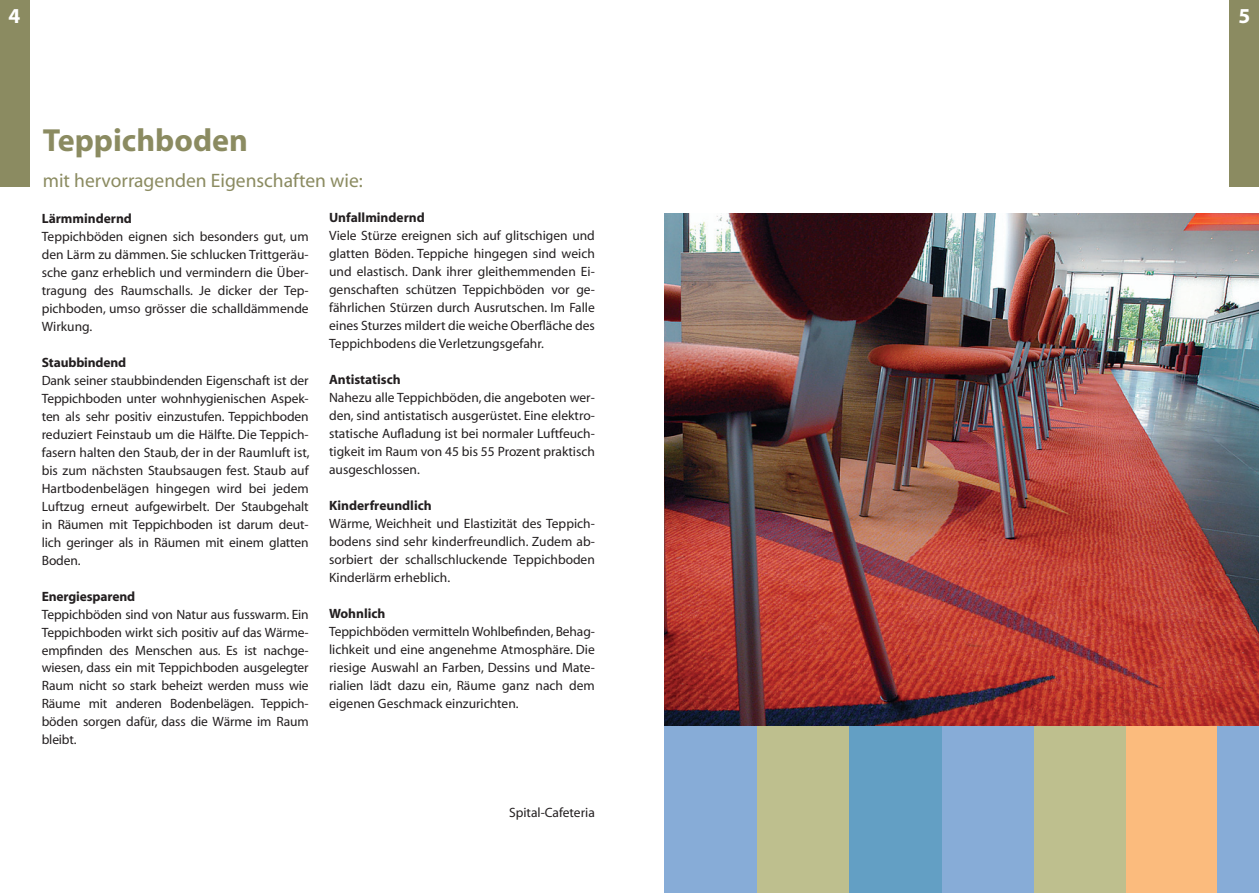
<style>
.page{position:relative;width:1259px;height:893px;background:#fff}
.page>*{position:absolute;margin:0;border:0;box-sizing:border-box;transform-origin:0 0}
.t1{font:700 32.1px "Myriad";color:#8b8b61}
.t2{font:700 21.3px "Myriad";color:#fff}
.t3{font:19.5px "Myriad";color:#8b8b61}
.t4{font:13.5px/18px "Myriad";color:#231f20;text-align:justify}
.t5{font:700 13.5px "Myriad";color:#231f20}
</style>
<div class="page">
<div style="left:0;top:0;width:30px;height:187px;background:#8b8b61"></div>
<div style="left:1230px;top:0;width:29px;height:187px;background:#8b8b61"></div>
<img style="left:664px;top:213px;width:595px;height:514px">
<div style="left:664px;top:727px;width:93px;height:166px;background:#87acd7"></div>
<div style="left:941px;top:727px;width:93px;height:166px;background:#87acd7"></div>
<div style="left:757px;top:727px;width:92px;height:166px;background:#bebf8e"></div>
<div style="left:1034px;top:727px;width:93px;height:166px;background:#bebf8e"></div>
<div style="left:849px;top:727px;width:92px;height:166px;background:#639fc4"></div>
<div style="left:1126px;top:727px;width:93px;height:166px;background:#fbbb7d"></div>
<div style="left:1217px;top:727px;width:42px;height:166px;background:#87acd7"></div>
<h2 class="t2" style="left:8px;top:5px;width:13px">4</h2>
<h2 class="t2" style="left:1238px;top:5px;width:13px">5</h2>
<h1 class="t1" style="left:43px;top:123px;width:207px">Teppichboden</h1>
<h3 class="t3" style="left:43px;top:170px;width:322px">mit hervorragenden Eigenschaften wie:</h3>
<p class="t5" style="left:42px;top:211px;width:92px">Lärmmindernd</p>
<p class="t4" style="left:42px;top:228px;width:268px">Teppichböden eignen sich besonders gut, um den Lärm zu dämmen. Sie schlucken Trittgeräu&shy;sche ganz erheblich und vermindern die Über&shy;tragung des Raumschalls. Je dicker der Tep&shy;pichboden, umso grösser die schalldämmende Wirkung.</p>
<p class="t5" style="left:42px;top:355px;width:86px">Staubbindend</p>
<p class="t4" style="left:42px;top:372px;width:269px">Dank seiner staubbindenden Eigenschaft ist der Teppichboden unter wohnhygienischen Aspek&shy;ten als sehr positiv einzustufen. Teppichboden reduziert Feinstaub um die Hälfte. Die Teppich&shy;fasern halten den Staub, der in der Raumluft ist, bis zum nächsten Staubsaugen fest. Staub auf Hartbodenbelägen hingegen wird bei jedem Luftzug erneut aufgewirbelt. Der Staubgehalt in Räumen mit Teppichboden ist darum deut&shy;lich geringer als in Räumen mit einem glatten Boden.</p>
<p class="t5" style="left:42px;top:589px;width:95px">Energiesparend</p>
<p class="t4" style="left:42px;top:606px;width:268px">Teppichböden sind von Natur aus fusswarm. Ein Teppichboden wirkt sich positiv auf das Wärme&shy;empfinden des Menschen aus. Es ist nachge&shy;wiesen, dass ein mit Teppichboden ausgelegter Raum nicht so stark beheizt werden muss wie Räume mit anderen Bodenbelägen. Teppich&shy;böden sorgen dafür, dass die Wärme im Raum bleibt.</p>
<p class="t5" style="left:329px;top:211px;width:97px">Unfallmindernd</p>
<p class="t4" style="left:329px;top:227px;width:267px">Viele Stürze ereignen sich auf glitschigen und glatten Böden. Teppiche hingegen sind weich und elastisch. Dank ihrer gleithemmenden Ei&shy;genschaften schützen Teppichböden vor ge&shy;fährlichen Stürzen durch Ausrutschen. Im Falle eines Sturzes mildert die weiche Oberfläche des Teppichbodens die Verletzungsgefahr.</p>
<p class="t5" style="left:329px;top:373px;width:73px">Antistatisch</p>
<p class="t4" style="left:329px;top:389px;width:267px">Nahezu alle Teppichböden, die angeboten wer&shy;den, sind antistatisch ausgerüstet. Eine elektro&shy;statische Aufladung ist bei normaler Luftfeuch&shy;tigkeit im Raum von 45 bis 55 Prozent praktisch ausgeschlossen.</p>
<p class="t5" style="left:329px;top:499px;width:104px">Kinderfreundlich</p>
<p class="t4" style="left:329px;top:515px;width:267px">Wärme, Weichheit und Elastizität des Teppich&shy;bodens sind sehr kinderfreundlich. Zudem ab&shy;sorbiert der schallschluckende Teppichboden Kinderlärm erheblich.</p>
<p class="t5" style="left:329px;top:607px;width:58px">Wohnlich</p>
<p class="t4" style="left:329px;top:623px;width:267px">Teppichböden vermitteln Wohlbefinden, Behag&shy;lichkeit und eine angenehme Atmosphäre. Die riesige Auswahl an Farben, Dessins und Mate&shy;rialien lädt dazu ein, Räume ganz nach dem eigenen Geschmack einzurichten.</p>
<p class="t4" style="left:509px;top:804px;width:87px">Spital-Cafeteria</p>
</div>
